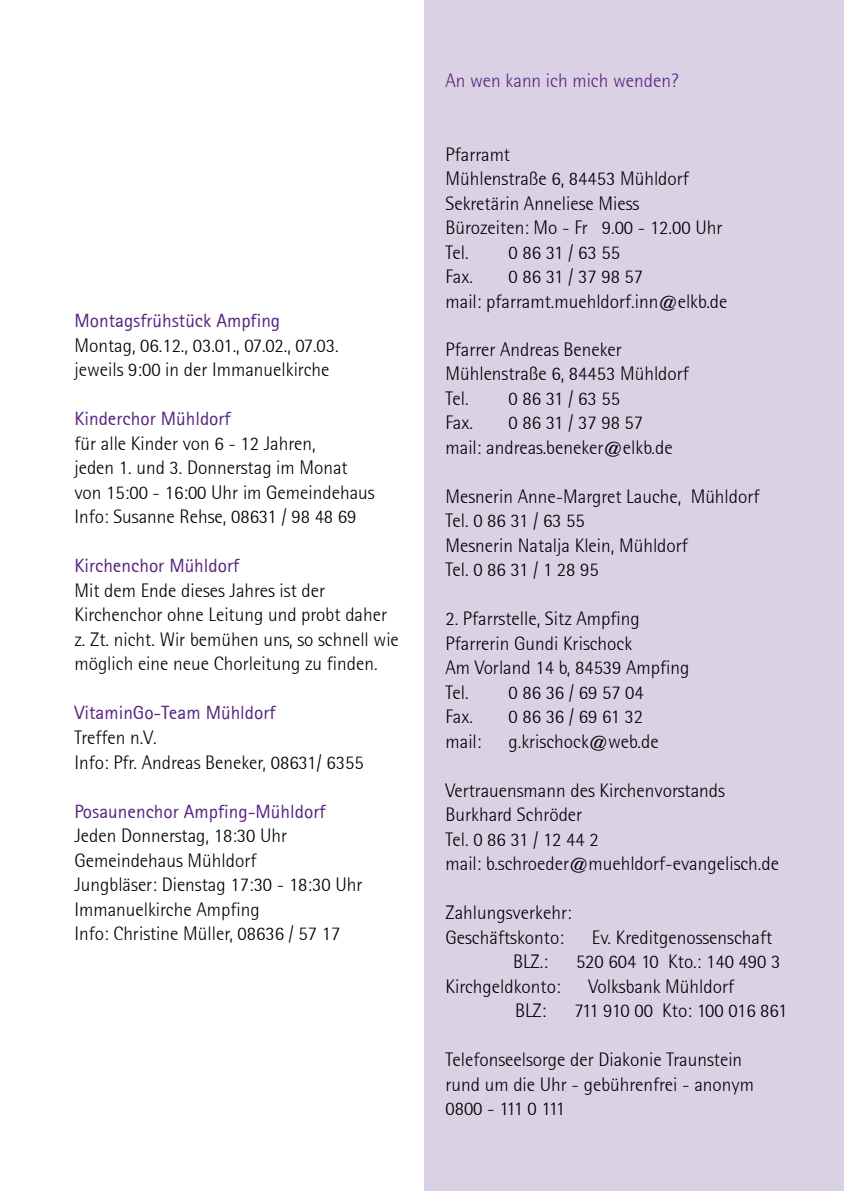
<style>
.page{position:relative;width:844px;height:1191px;background:#fff}
.page>*{position:absolute;margin:0;border:0;box-sizing:border-box;transform-origin:0 0}
.t1{font:300 19.25px/24.5px "Rotis Semi Sans";color:#000}
.t2{font:19.25px "Rotis Sans Serif 55";color:#572381}
.t3{font:300 19.25px "Rotis Semi Sans";color:#572381}
.t4{font:300 19.25px "Rotis Semi Sans";letter-spacing:-.035em;color:#000}
</style>
<div class="page">
<div style="left:424px;top:0;width:419px;height:1191px;background:#dbd1e5"></div>
<p class="t2" style="left:74px;top:309px;width:207px">Montagsfrühstück Ampfing</p>
<p class="t1" style="left:74px;top:333px;width:266px">Montag, 06.12., 03.01., 07.02., 07.03. jeweils 9:00 in der Immanuelkirche</p>
<p class="t2" style="left:74px;top:407px;width:158px">Kinderchor Mühldorf</p>
<p class="t1" style="left:74px;top:431px;width:302px">für alle Kinder von 6 - 12 Jahren,<br>jeden 1. und 3. Donnerstag im Monat von 15:00 - 16:00 Uhr im Gemeindehaus Info: Susanne Rehse, 08631 / 98 48 69</p>
<p class="t2" style="left:74px;top:554px;width:166px">Kirchenchor Mühldorf</p>
<p class="t1" style="left:74px;top:578px;width:326px">Mit dem Ende dieses Jahres ist der Kirchenchor ohne Leitung und probt daher z. Zt. nicht. Wir bemühen uns, so schnell wie möglich eine neue Chorleitung zu finden.</p>
<p class="t2" style="left:74px;top:701px;width:203px">VitaminGo-Team Mühldorf</p>
<p class="t1" style="left:74px;top:725px;width:290px">Treffen n.V.<br>Info: Pfr. Andreas Beneker, 08631/ 6355</p>
<p class="t2" style="left:74px;top:799px;width:252px">Posaunenchor Ampfing-Mühldorf</p>
<p class="t1" style="left:74px;top:823px;width:289px">Jeden Donnerstag, 18:30 Uhr<br>Gemeindehaus Mühldorf<br>Jungbläser: Dienstag 17:30 - 18:30 Uhr<br>Immanuelkirche Ampfing<br>Info: Christine Müller, 08636 / 57 17</p>
<p class="t3" style="left:445px;top:70px;width:235px">An wen kann ich mich wenden?</p>
<p class="t1" style="left:445px;top:142px;width:278px">Pfarramt<br>Mühlenstraße 6, 84453 Mühldorf<br>Sekretärin Anneliese Miess<br>Bürozeiten: Mo - Fr 9.00 - 12.00 Uhr<br>Tel.</p>
<p class="t1" style="left:508px;top:240px;width:113px">0 86 31 / 63 55</p>
<p class="t1" style="left:445px;top:265px;width:283px;text-indent:63px">0 86 31 / 37 98 57<br>mail: pfarramt.muehldorf.inn@elkb.de</p>
<p class="t1" style="left:445px;top:337px;width:245px">Pfarrer Andreas Beneker<br>Mühlenstraße 6, 84453 Mühldorf<br>Tel.</p>
<p class="t1" style="left:445px;top:265px;width:29px">Fax.</p>
<p class="t1" style="left:508px;top:386px;width:113px">0 86 31 / 63 55</p>
<p class="t1" style="left:445px;top:410px;width:229px;text-indent:63px">0 86 31 / 37 98 57 mail: andreas.beneker@elkb.de</p>
<p class="t1" style="left:445px;top:484px;width:315px">Mesnerin Anne-Margret Lauche, Mühldorf<br>Tel. 0 86 31 / 63 55<br>Mesnerin Natalja Klein, Mühldorf<br>Tel. 0 86 31 / 1 28 95</p>
<p class="t1" style="left:445px;top:606px;width:245px">2. Pfarrstelle, Sitz Ampfing<br>Pfarrerin Gundi Krischock<br>Am Vorland 14 b, 84539 Ampfing<br>Tel.</p>
<p class="t1" style="left:445px;top:410px;width:29px">Fax.</p>
<p class="t1" style="left:508px;top:680px;width:137px">0 86 36 / 69 57 04</p>
<p class="t1" style="left:445px;top:704px;width:29px">Fax.</p>
<p class="t1" style="left:508px;top:704px;width:136px">0 86 36 / 69 61 32</p>
<p class="t1" style="left:445px;top:729px;width:38px">mail:</p>
<p class="t1" style="left:508px;top:729px;width:152px">g.krischock@web.de</p>
<p class="t1" style="left:445px;top:778px;width:335px">Vertrauensmann des Kirchenvorstands<br>Burkhard Schröder<br>Tel. 0 86 31 / 12 44 2<br>mail: b.schroeder@muehldorf-evangelisch.de</p>
<p class="t1" style="left:445px;top:900px;width:128px">Zahlungsverkehr:<br>Geschäftskonto:</p>
<p class="t1" style="left:591px;top:925px;width:182px">Ev. Kreditgenossenschaft</p>
<p class="t1" style="left:513px;top:949px;width:36px">BLZ.:</p>
<p class="t1" style="left:576px;top:949px;width:206px">520 604 10 Kto.: 140 490 3</p>
<p class="t1" style="left:445px;top:974px;width:117px">Kirchgeldkonto:</p>
<p class="t1" style="left:588px;top:974px;width:147px">Volksbank Mühldorf</p>
<p class="t1" style="left:515px;top:998px;width:33px">BLZ:</p>
<p class="t4" style="left:574px;top:999px;width:214px">711 910 00 Kto: 100 016 861</p>
<p class="t1" style="left:445px;top:1047px;width:310px">Telefonseelsorge der Diakonie Traunstein rund um die Uhr - gebührenfrei - anonym<br>0800 - 111 0 111</p>
</div>
